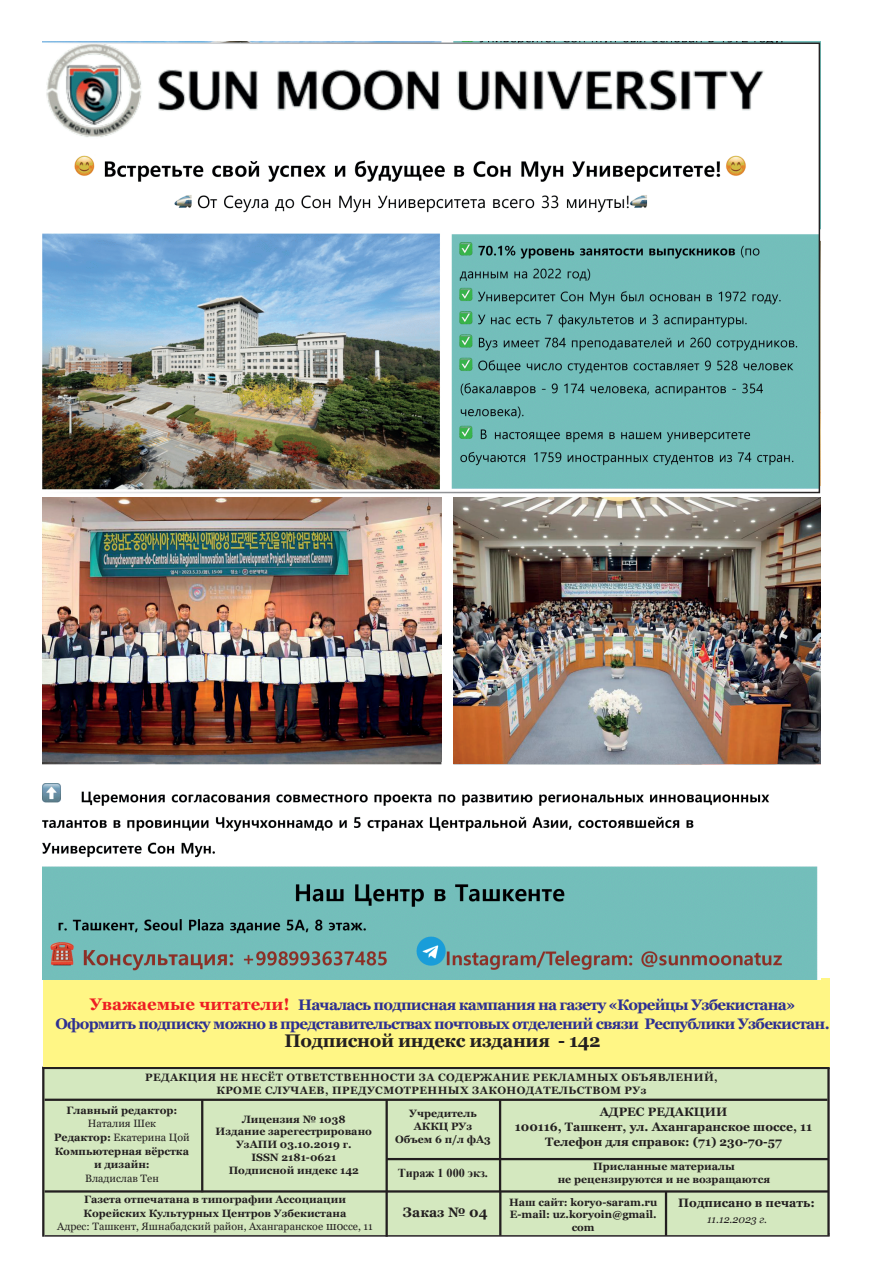
<style>
.page{position:relative;width:885px;height:1280px;background:#fff}
.page>*{position:absolute;margin:0;border:0;box-sizing:border-box;transform-origin:0 0}
.t1{font:700 18.3px "Georgia";letter-spacing:-.02em;color:#231f20}
.t2{font:700 15.15px/18.3px "Georgia";letter-spacing:-.05em;color:#2e3092;text-align:center}
.t3{font:700 13.65px "Georgia";color:#231f20}
.t4{font:700 12.15px/14.5px "Georgia";color:#231f20;text-align:center}
.t5{font:700 12.15px "Times New Roman";color:#231f20}
.t6{font:700 10.65px/12.8px "Georgia";color:#231f20;text-align:center}
.t7{font:700 10.65px/12.8px "Georgia";letter-spacing:.04em;color:#231f20;text-align:center}
.t8{font:10.65px "Georgia";color:#231f20}
.t9{font:italic 10.65px "Georgia";color:#231f20}
.t10{font:700 10.5px "Georgia";color:#231f20}
.s1{font-size:16.8px;color:#ee1d23}
.s2{font-weight:400}
.s3{font-weight:400;font-size:12.15px}
</style>
<div class="page">
<hr style="left:44px;top:1235px;width:785px;height:1px;background:#231f20">
<div style="left:43px;top:1068px;width:784px;height:167px;background:#d4e8bf"></div>
<hr style="left:42px;top:1067px;width:2px;height:170px;background:#231f20">
<hr style="left:201px;top:1099px;width:2px;height:93px;background:#231f20">
<hr style="left:42px;top:1067px;width:787px;height:2px;background:#231f20">
<hr style="left:45px;top:1098px;width:782px;height:3px;background:#231f20">
<hr style="left:45px;top:1190px;width:783px;height:2px;background:#231f20">
<hr style="left:386px;top:1158px;width:442px;height:2px;background:#231f20">
<hr style="left:499px;top:1100px;width:2px;height:91px;background:#231f20">
<hr style="left:385px;top:1100px;width:3px;height:91px;background:#231f20">
<hr style="left:385px;top:1191px;width:3px;height:46px;background:#231f20">
<hr style="left:499px;top:1191px;width:2px;height:45px;background:#231f20">
<hr style="left:827px;top:1068px;width:2px;height:168px;background:#231f20">
<hr style="left:664px;top:1191px;width:3px;height:45px;background:#231f20">
<div style="left:43px;top:978px;width:786px;height:89px;background:#fff685"></div>
<img style="left:43px;top:42px;width:777px;height:937px">
<img style="left:43px;top:498px;width:398px;height:264px">
<img style="left:453px;top:498px;width:367px;height:266px">
<img style="left:44px;top:46px;width:773px;height:444px">
<div style="left:41px;top:43px;width:779px;height:450px;border:2px solid #fff"></div>
<h2 class="t2" style="left:55px;top:996px;width:775px"><span class="s1">Уважаемые читатели!</span> Началась подписная кампания на газету «Корейцы Узбекистана»<br>Оформить подписку можно в представительствах почтовых отделений связи Республики Узбекистан.</h2>
<h1 class="t1" style="left:284px;top:1029px;width:317px">Подписной индекс издания - 142</h1>
<p class="t7" style="left:145px;top:1071px;width:574px">РЕДАКЦИЯ НЕ НЕСЁТ ОТВЕТСТВЕННОСТИ ЗА СОДЕРЖАНИЕ РЕКЛАМНЫХ ОБЪЯВЛЕНИЙ,<br>КРОМЕ СЛУЧАЕВ, ПРЕДУСМОТРЕННЫХ ЗАКОНОДАТЕЛЬСТВОМ РУз</p>
<p class="t6" style="left:66px;top:1103px;width:112px">Главный редактор:</p>
<p class="t6" style="left:54px;top:1117px;width:137px;line-height:13.6px"><span class="s2">Наталия Шек<br></span>Редактор: <span class="s2">Екатерина Цой<br></span>Компьютерная вёрстка и дизайн:</p>
<p class="t8" style="left:85px;top:1172px;width:75px">Владислав Тен</p>
<p class="t6" style="left:216px;top:1113px;width:158px">Лицензия № 1038<br>Издание зарегестрировано<br>УзАПИ 03.10.2019 г.<br>ISSN 2181-0621<br>Подписной индекс 142</p>
<p class="t6" style="left:395px;top:1107px;width:97px">Учредитель<br>АККЦ РУз<br>Объем 6 п/л фА3</p>
<p class="t5" style="left:398px;top:1164px;width:92px">Тираж 1 000 экз.</p>
<p class="t3" style="left:403px;top:1203px;width:86px">Заказ № 04</p>
<p class="t6" style="left:57px;top:1192px;width:317px;line-height:13.6px">Газета отпечатана в типографии Ассоциации<br>Корейских Культурных Центров Узбекистана<br><span class="s2">Адрес: Ташкент, Яшнабадский район, Ахангаранское</span> <span class="s3">шо</span><span class="s2">ссе, 11</span></p>
<p class="t4" style="left:515px;top:1105px;width:298px">АДРЕС РЕДАКЦИИ<br>100116, Ташкент, ул. Ахангаранское шоссе, 11<br>Телефон для справок: (71) 230-70-57</p>
<p class="t6" style="left:557px;top:1160px;width:214px">Присланные материалы<br>не рецензируются и не возращаются</p>
<p class="t6" style="left:509px;top:1195px;width:150px;text-align:left">Наш сайт: koryo-saram.ru<br>E-mail: uz.koryoin@gmail.</p>
<p class="t10" style="left:571px;top:1220px;width:24px">com</p>
<p class="t4" style="left:678px;top:1196px;width:138px">Подписано в печать:</p>
<p class="t9" style="left:707px;top:1212px;width:62px">11.12.2023 г.</p>
</div>
